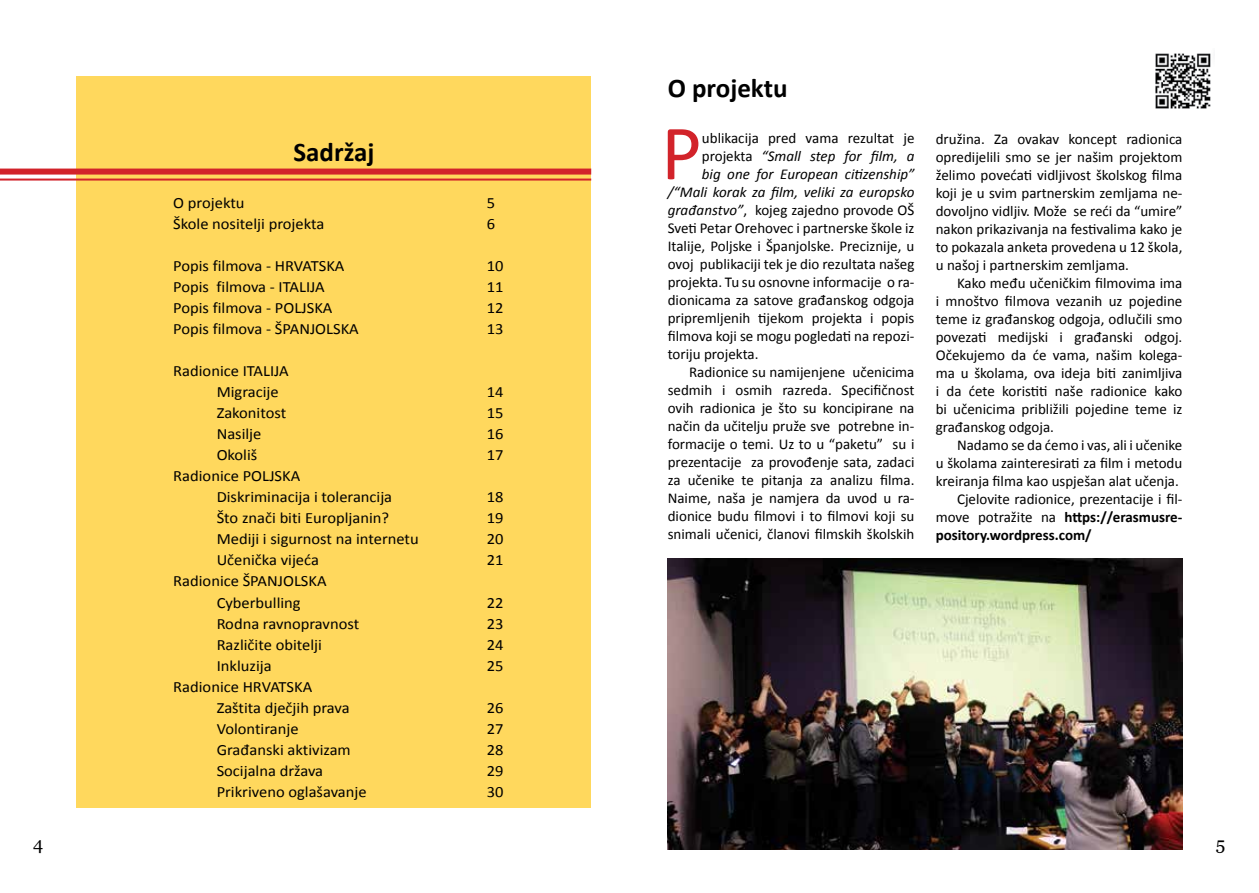
<style>
.page{position:relative;width:1259px;height:893px;background:#fff}
.page>*{position:absolute;margin:0;border:0;box-sizing:border-box;transform-origin:0 0}
.t1{font:78.9px "Calibri";color:#d2232a}
.t2{font:700 27px "Calibri";color:#000}
.t3{font:18px "Georgia";color:#000}
.t4{font:15.6px/21px "Calibri";color:#000;scale:1.05 1}
.t5{font:15px/18px "Calibri";color:#000;text-align:justify}
.t6{font:italic 15px "Calibri";color:#000}
.t7{font:700 15px "Calibri";color:#000}
.s1{font-style:normal}
.s2{font-style:italic}
.s3{font-weight:400}
</style>
<div class="page">
<div style="left:77px;top:77px;width:514px;height:731px;background:#ffd85d"></div>
<img style="left:668px;top:558px;width:514px;height:291px">
<img style="left:1155px;top:53px;width:56px;height:56px">
<div style="left:0;top:169px;width:591px;height:6px;background:#d2232a"></div>
<hr style="left:0;top:179px;width:591px;height:2px;background:#d2232a">
<h2 class="t2" style="left:293px;top:133px;width:82px">Sadržaj</h2>
<p class="t4" style="left:173px;top:192px;width:69px">O projektu</p>
<p class="t4" style="left:487px;top:192px;width:9px">5</p>
<p class="t4" style="left:173px;top:213px;width:145px">Škole nositelji projekta</p>
<p class="t4" style="left:487px;top:213px;width:9px">6</p>
<p class="t4" style="left:173px;top:255px;width:164px">Popis filmova - HRVATSKA</p>
<p class="t4" style="left:487px;top:255px;width:17px">10</p>
<p class="t4" style="left:173px;top:276px;width:146px">Popis filmova - ITALIJA</p>
<p class="t4" style="left:487px;top:276px;width:17px">11</p>
<p class="t4" style="left:173px;top:297px;width:153px">Popis filmova - POLJSKA</p>
<p class="t4" style="left:487px;top:297px;width:17px">12</p>
<p class="t4" style="left:173px;top:318px;width:178px">Popis filmova - ŠPANJOLSKA</p>
<p class="t4" style="left:487px;top:318px;width:17px">13</p>
<p class="t4" style="left:217px;top:360px;width:70px;text-indent:-43px">Radionice ITALIJA<br>Migracije</p>
<p class="t4" style="left:487px;top:381px;width:17px">14</p>
<p class="t4" style="left:217px;top:402px;width:68px">Zakonitost</p>
<p class="t4" style="left:487px;top:402px;width:17px">15</p>
<p class="t4" style="left:217px;top:423px;width:44px">Nasilje</p>
<p class="t4" style="left:487px;top:423px;width:17px">16</p>
<p class="t4" style="left:217px;top:444px;width:40px">Okoliš</p>
<p class="t4" style="left:487px;top:444px;width:17px">17</p>
<p class="t4" style="left:217px;top:465px;width:169px;text-indent:-43px">Radionice POLJSKA<br>Diskriminacija i tolerancija</p>
<p class="t4" style="left:487px;top:486px;width:17px">18</p>
<p class="t4" style="left:217px;top:507px;width:166px">Što znači biti Europljanin?</p>
<p class="t4" style="left:487px;top:507px;width:17px">19</p>
<p class="t4" style="left:217px;top:528px;width:194px">Mediji i sigurnost na internetu</p>
<p class="t4" style="left:487px;top:528px;width:17px">20</p>
<p class="t4" style="left:217px;top:549px;width:99px">Učenička vijeća</p>
<p class="t4" style="left:487px;top:549px;width:17px">21</p>
<p class="t4" style="left:217px;top:570px;width:106px;text-indent:-43px">Radionice ŠPANJOLSKA<br>Cyberbulling</p>
<p class="t4" style="left:487px;top:591px;width:17px">22</p>
<p class="t4" style="left:217px;top:612px;width:137px">Rodna ravnopravnost</p>
<p class="t4" style="left:487px;top:612px;width:17px">23</p>
<p class="t4" style="left:217px;top:633px;width:102px">Različite obitelji</p>
<p class="t4" style="left:487px;top:633px;width:17px">24</p>
<p class="t4" style="left:217px;top:654px;width:54px">Inkluzija</p>
<p class="t4" style="left:487px;top:654px;width:17px">25</p>
<p class="t4" style="left:217px;top:675px;width:128px;text-indent:-43px">Radionice HRVATSKA<br>Zaštita dječjih prava</p>
<p class="t4" style="left:487px;top:696px;width:17px">26</p>
<p class="t4" style="left:217px;top:717px;width:79px">Volontiranje</p>
<p class="t4" style="left:487px;top:717px;width:17px">27</p>
<p class="t4" style="left:217px;top:738px;width:129px">Građanski aktivizam</p>
<p class="t4" style="left:487px;top:738px;width:17px">28</p>
<p class="t4" style="left:217px;top:759px;width:103px">Socijalna država</p>
<p class="t4" style="left:487px;top:759px;width:17px">29</p>
<p class="t4" style="left:217px;top:780px;width:144px">Prikriveno oglašavanje</p>
<p class="t4" style="left:487px;top:780px;width:17px">30</p>
<h2 class="t2" style="left:668px;top:69px;width:121px">O projektu</h2>
<h1 class="t1" style="left:661px;top:98px;width:42px">P</h1>
<p class="t5" style="left:702px;top:129px;width:214px">ublikacija pred vama rezultat je</p>
<p class="t6" style="left:702px;top:146px;width:214px"><span class="s1">projekta</span> “Small step for film, a</p>
<p class="t6" style="left:702px;top:164px;width:214px">big one for European citizenship”</p>
<p class="t6" style="left:668px;top:182px;width:248px">/“Mali korak za film, veliki za europsko</p>
<p class="t5" style="left:668px;top:201px;width:248px"><span class="s2">građanstvo”</span>, kojeg zajedno provode OŠ</p>
<p class="t5" style="left:668px;top:219px;width:248px">Sveti Petar Orehovec i partnerske škole iz</p>
<p class="t5" style="left:668px;top:237px;width:248px">Italije, Poljske i Španjolske. Preciznije, u</p>
<p class="t5" style="left:668px;top:255px;width:248px">ovoj publikaciji tek je dio rezultata našeg</p>
<p class="t5" style="left:668px;top:273px;width:248px">projekta. Tu su osnovne informacije o ra-</p>
<p class="t5" style="left:668px;top:291px;width:248px">dionicama za satove građanskog odgoja</p>
<p class="t5" style="left:668px;top:309px;width:248px">pripremljenih tijekom projekta i popis</p>
<p class="t5" style="left:668px;top:327px;width:248px">filmova koji se mogu pogledati na repozi-</p>
<p class="t5" style="left:668px;top:345px;width:92px">toriju projekta.</p>
<p class="t5" style="left:689px;top:363px;width:227px">Radionice su namijenjene učenicima</p>
<p class="t5" style="left:668px;top:381px;width:248px">sedmih i osmih razreda. Specifičnost</p>
<p class="t5" style="left:668px;top:399px;width:248px">ovih radionica je što su koncipirane na</p>
<p class="t5" style="left:668px;top:417px;width:248px">način da učitelju pruže sve potrebne in-</p>
<p class="t5" style="left:668px;top:435px;width:248px">formacije o temi. Uz to u “paketu” su i</p>
<p class="t5" style="left:668px;top:453px;width:248px">prezentacije za provođenje sata, zadaci</p>
<p class="t5" style="left:668px;top:471px;width:248px">za učenike te pitanja za analizu filma.</p>
<p class="t5" style="left:668px;top:489px;width:248px">Naime, naša je namjera da uvod u ra-</p>
<p class="t5" style="left:668px;top:507px;width:248px">dionice budu filmovi i to filmovi koji su</p>
<p class="t5" style="left:668px;top:525px;width:248px">snimali učenici, članovi filmskih školskih</p>
<p class="t5" style="left:935px;top:129px;width:248px">družina. Za ovakav koncept radionica opredijelili smo se jer našim projektom želimo povećati vidljivost školskog filma koji je u svim partnerskim zemljama ne&shy;dovoljno vidljiv. Može se reći da “umire” nakon prikazivanja na festivalima kako je to pokazala anketa provedena u 12 škola, u našoj i partnerskim zemljama.</p>
<p class="t5" style="left:935px;top:273px;width:248px;text-indent:21px">Kako među učeničkim filmovima ima i mnoštvo filmova vezanih uz pojedine teme iz građanskog odgoja, odlučili smo povezati medijski i građanski odgoj.<br>Očekujemo da će vama, našim kolega&shy;ma u školama, ova ideja biti zanimljiva i da ćete koristiti naše radionice kako bi učenicima približili pojedine teme iz građanskog odgoja.</p>
<p class="t5" style="left:957px;top:435px;width:227px">Nadamo se da ćemo i vas, ali i učenike</p>
<p class="t5" style="left:935px;top:453px;width:248px">u školama zainteresirati za film i metodu</p>
<p class="t5" style="left:935px;top:471px;width:245px">kreiranja filma kao uspješan alat učenja.</p>
<p class="t5" style="left:957px;top:489px;width:227px">Cjelovite radionice, prezentacije i fil-</p>
<p class="t7" style="left:935px;top:506px;width:248px"><span class="s3">move potražite na</span> https://erasmusre-</p>
<p class="t7" style="left:935px;top:524px;width:157px">pository.wordpress.com/</p>
<p class="t3" style="left:33px;top:833px;width:12px">4</p>
<p class="t3" style="left:1216px;top:833px;width:11px">5</p>
</div>
